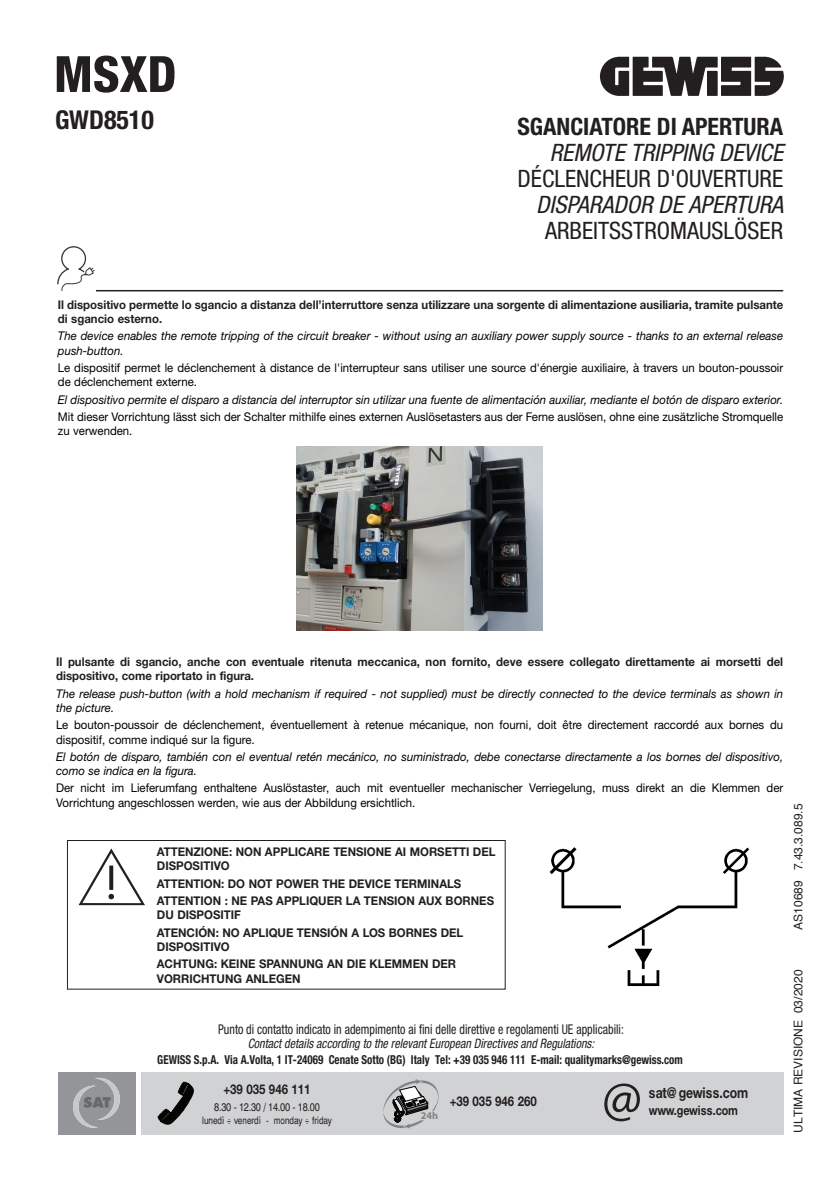
<style>
.page{position:relative;width:840px;height:1191px;background:#fff}
.page>*{position:absolute;margin:0;border:0;box-sizing:border-box;transform-origin:0 0}
.t1{font:800 condensed 50px "Helvetica Neue LT Pro";color:#231f20}
.t2{font:700 condensed 26px "Helvetica Neue LTW1 G";color:#231f20}
.t3{font:condensed 24px "Helvetica Neue LTW1 G";color:#231f20}
.t4{font:italic condensed 24px "Helvetica Neue LTW1 G";color:#231f20}
.t5{font:700 condensed 24px "Helvetica Neue LTW1 G";color:#231f20}
.t6{font:700 15px "Helvetica Neue LT Pro";color:#231f20;scale:.82 1}
.t7{font:condensed 13.4px "Helvetica Neue LT Pro";color:#231f20;scale:.89 1}
.t8{font:700 13.4px "Helvetica Neue LT Pro";color:#231f20;scale:.85 1}
.t9{font:700 13.2px "Helvetica Neue LT Pro";letter-spacing:-.02em;color:#231f20;scale:.82 1}
.t10{font:italic condensed 13px "Helvetica Neue LT Pro";color:#231f20;scale:.92 1}
.t11{font:700 condensed 12.4px "Helvetica Neue LT Pro";color:#231f20;scale:.89 1}
.t12{font:12px/14.4px "Helvetica Neue LTW1 G";color:#000;scale:.95 1}
.t13{font:700 12px/14.4px "Helvetica Neue LTW1 G";color:#231f20;scale:.95 1}
.t14{font:italic 12px/14.4px "Helvetica Neue LTW1 G";color:#000;scale:.95 1}
.t15{font:12px "Helvetica";color:#231f20}
.t16{font:11.2px "Helvetica";letter-spacing:-.03em;color:#231f20;scale:.82 1}
.t17{font:10.2px "Helvetica";color:#231f20;scale:.8 1}
.t18{font:700 10.2px "Myriad Pro";color:#808285}
</style>
<div class="page">
<img style="left:600px;top:56px;width:182px;height:40px">
<hr style="left:96px;top:290px;width:686px;height:1px;background:#231f20">
<svg style="left:57px;top:246px;width:38px;height:45px"></svg>
<img style="left:296px;top:446px;width:246px;height:184px">
<img style="left:549px;top:847px;width:200px;height:139px">
<div style="left:58px;top:1072px;width:77px;height:62px;background:#939598"></div>
<div style="left:141px;top:1072px;width:641px;height:62px;background:#d1d2d4"></div>
<svg style="left:157px;top:1081px;width:37px;height:44px"></svg>
<svg style="left:383px;top:1079px;width:55px;height:49px"></svg>
<svg style="left:604px;top:1083px;width:35px;height:38px"></svg>
<svg style="left:73px;top:1077px;width:47px;height:50px"></svg>
<svg style="left:78px;top:848px;width:67px;height:57px"></svg>
<svg style="left:109px;top:865px;width:4px;height:25px"></svg>
<div style="left:67px;top:840px;width:438px;height:149px;border:1px solid #231f20"></div>
<p class="t1" style="left:54px;top:43px;width:124px">MSXD</p>
<p class="t2" style="left:55px;top:104px;width:100px">GWD8510</p>
<p class="t5" style="left:517px;top:112px;width:267px">SGANCIATORE DI APERTURA</p>
<p class="t4" style="left:549px;top:139px;width:235px">REMOTE TRIPPING DEVICE</p>
<p class="t3" style="left:517px;top:164px;width:267px">DÉCLENCHEUR D'OUVERTURE</p>
<p class="t4" style="left:536px;top:191px;width:248px">DISPARADOR DE APERTURA</p>
<p class="t3" style="left:544px;top:216px;width:239px">ARBEITSSTROMAUSLÖSER</p>
<p class="t13" style="left:58px;top:297px;width:764px">Il dispositivo permette lo sgancio a distanza dell’interruttore senza utilizzare una sorgente di alimentazione ausiliaria, tramite pulsante di sgancio esterno.</p>
<p class="t14" style="left:58px;top:329px;width:764px">The device enables the remote tripping of the circuit breaker - without using an auxiliary power supply source - thanks to an external release push-button.</p>
<p class="t12" style="left:58px;top:360px;width:764px">Le dispositif permet le déclenchement à distance de l'interrupteur sans utiliser une source d'énergie auxiliaire, à travers un bouton-poussoir de déclenchement externe.</p>
<p class="t14" style="left:58px;top:392px;width:764px">El dispositivo permite el disparo a distancia del interruptor sin utilizar una fuente de alimentación auxiliar, mediante el botón de disparo exterior.</p>
<p class="t12" style="left:58px;top:409px;width:764px">Mit dieser Vorrichtung lässt sich der Schalter mithilfe eines externen Auslösetasters aus der Ferne auslösen, ohne eine zusätzliche Stromquelle zu verwenden.</p>
<p class="t13" style="left:56px;top:654px;width:766px">Il pulsante di sgancio, anche con eventuale ritenuta meccanica, non fornito, deve essere collegato direttamente ai morsetti del dispositivo, come riportato in figura.</p>
<p class="t14" style="left:56px;top:686px;width:766px">The release push-button (with a hold mechanism if required - not supplied) must be directly connected to the device terminals as shown in the picture.</p>
<p class="t12" style="left:56px;top:717px;width:766px">Le bouton-poussoir de déclenchement, éventuellement à retenue mécanique, non fourni, doit être directement raccordé aux bornes du dispositif, comme indiqué sur la figure.</p>
<p class="t14" style="left:56px;top:749px;width:766px">El botón de disparo, también con el eventual retén mecánico, no suministrado, debe conectarse directamente a los bornes del dispositivo, como se indica en la figura.</p>
<p class="t12" style="left:56px;top:781px;width:766px">Der nicht im Lieferumfang enthaltene Auslöstaster, auch mit eventueller mechanischer Verriegelung, muss direkt an die Klemmen der<br>Vorrichtung angeschlossen werden, wie aus der Abbildung ersichtlich.</p>
<p class="t13" style="left:157px;top:844px;width:358px">ATTENZIONE: NON APPLICARE TENSIONE AI MORSETTI DEL<br>DISPOSITIVO</p>
<p class="t13" style="left:157px;top:876px;width:322px">ATTENTION: DO NOT POWER THE DEVICE TERMINALS</p>
<p class="t13" style="left:157px;top:893px;width:356px">ATTENTION : NE PAS APPLIQUER LA TENSION AUX BORNES<br>DU DISPOSITIF</p>
<p class="t13" style="left:157px;top:925px;width:324px">ATENCIÓN: NO APLIQUE TENSIÓN A LOS BORNES DEL<br>DISPOSITIVO</p>
<p class="t13" style="left:157px;top:956px;width:316px">ACHTUNG: KEINE SPANNUNG AN DIE KLEMMEN DER<br>VORRICHTUNG ANLEGEN</p>
<p class="t7" style="left:218px;top:1021px;width:457px">Punto di contatto indicato in adempimento ai fini delle direttive e regolamenti UE applicabili:</p>
<p class="t10" style="left:247px;top:1035px;width:378px">Contact details according to the relevant European Directives and Regulations:</p>
<p class="t11" style="left:157px;top:1052px;width:591px">GEWISS S.p.A. Via A.Volta, 1 IT-24069 Cenate Sotto (BG) Italy Tel: +39 035 946 111 E-mail: qualitymarks@gewiss.com</p>
<p class="t8" style="left:223px;top:1081px;width:104px">+39 035 946 111</p>
<p class="t16" style="left:214px;top:1099px;width:130px">8.30 - 12.30 / 14.00 - 18.00</p>
<p class="t17" style="left:202px;top:1113px;width:164px">lunedì ÷ venerdì - monday ÷ friday</p>
<p class="t18" style="left:420px;top:1109px;width:19px">24h</p>
<p class="t8" style="left:449px;top:1092px;width:104px">+39 035 946 260</p>
<p class="t6" style="left:648px;top:1083px;width:123px">sat@ gewiss.com</p>
<p class="t9" style="left:648px;top:1101px;width:110px">www.gewiss.com</p>
<p class="t15" style="left:790px;top:929px;width:128px;rotate:-90deg">AS10689 7.43.3.089.5</p>
<p class="t15" style="left:790px;top:1132px;width:164px;rotate:-90deg">ULTIMA REVISIONE 03/2020</p>
</div>
